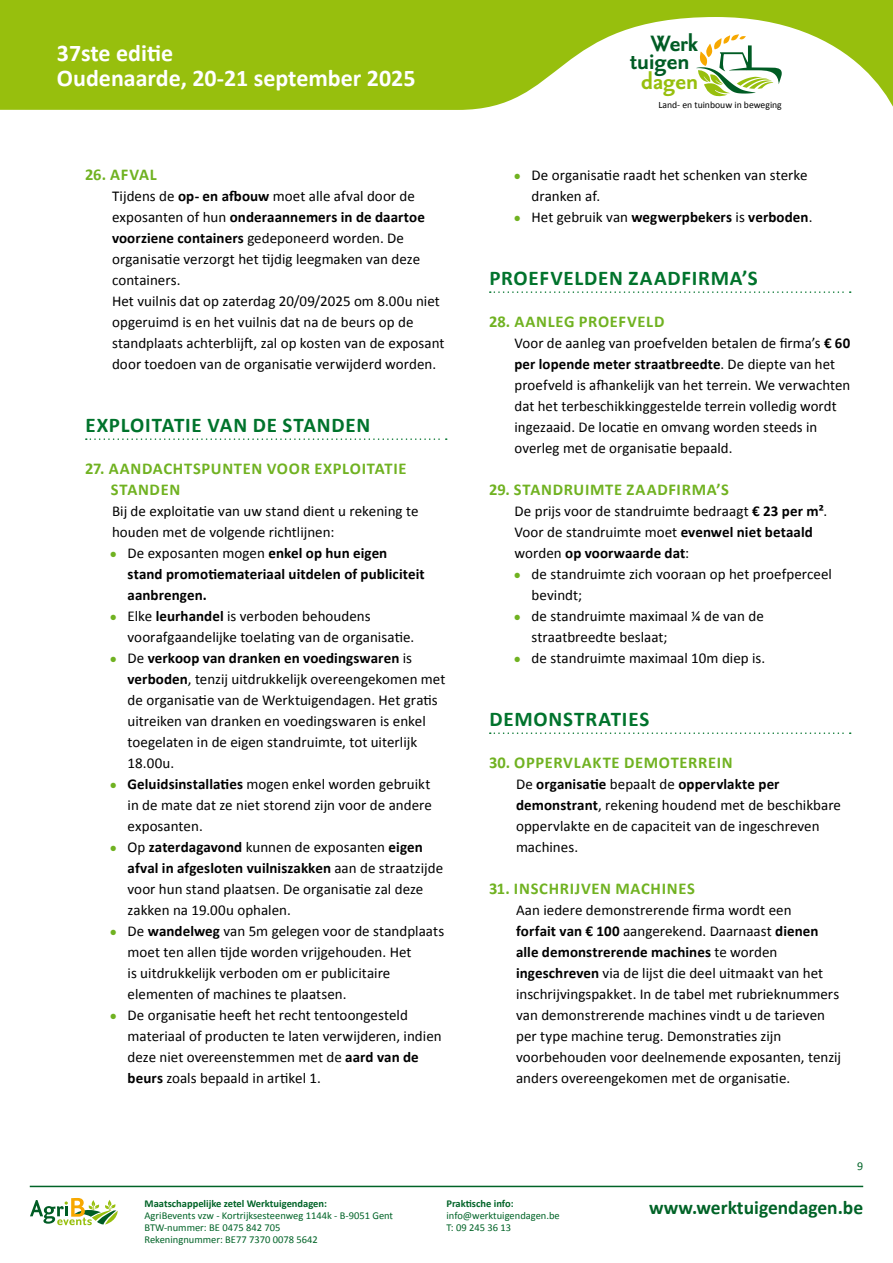
<style>
.page{position:relative;width:893px;height:1263px;background:#fff}
.page>*{position:absolute;margin:0;border:0;box-sizing:border-box;transform-origin:0 0}
.t1{font:700 26.85px "Seria Sans OT";color:#005c24}
.t2{font:700 26.85px "Seria Sans OT";color:#97bf0d}
.t3{font:700 24px/25.5px "Calibri";color:#fff}
.t4{font:700 21px "Calibri";letter-spacing:.035em;color:#00732c}
.t5{font:700 19.5px "Calibri";color:#006327}
.t6{font:700 16.5px/21px "Calibri";letter-spacing:.04em;color:#70b221}
.t7{font:15px/21px "Calibri";letter-spacing:.005em;color:#000}
.t8{font:700 15px/21px "Calibri";letter-spacing:.005em;color:#000}
.t9{font:12px "Calibri";color:#006327}
.t10{font:10.5px/12px "Calibri";color:#006327}
.t11{font:700 10.5px "Calibri";color:#006327}
.t12{font:9.75px "Calibri";color:#000}
.s1{font-weight:700}
.s2{color:#70b221}
.s3{font-weight:400}
</style>
<div class="page">
<svg style="left:0;top:0;width:893px;height:110px;fill:#97bf0d"></svg>
<svg style="left:696px;top:34px;width:86px;height:63px"></svg>
<hr style="left:30px;top:1186px;width:833px;height:1px;background:#006327">
<svg style="left:30px;top:1198px;width:88px;height:27px"></svg>
<svg style="left:86px;top:438px;width:361px;height:2px"></svg>
<svg style="left:490px;top:291px;width:361px;height:2px"></svg>
<svg style="left:490px;top:732px;width:361px;height:2px"></svg>
<h2 class="t3" style="left:57px;top:39px;width:360px">37ste editie<br>Oudenaarde, 20-21 september 2025</h2>
<p class="t6" style="left:85px;top:163px;width:73px">26. AFVAL</p>
<p class="t7" style="left:112px;top:185px;width:334px">Tijdens de <span class="s1">op- en afbouw</span> moet alle afval door de exposanten of hun <span class="s1">onderaannemers in de daartoe voorziene containers</span> gedeponeerd worden. De organisatie verzorgt het tijdig leegmaken van deze containers.<br>Het vuilnis dat op zaterdag 20/09/2025 om 8.00u niet opgeruimd is en het vuilnis dat na de beurs op de standplaats achterblijft, zal op kosten van de exposant door toedoen van de organisatie verwijderd worden.</p>
<h3 class="t4" style="left:85px;top:412px;width:286px">EXPLOITATIE VAN DE STANDEN</h3>
<p class="t6" style="left:111px;top:457px;width:297px;text-indent:-26px">27. AANDACHTSPUNTEN VOOR EXPLOITATIE<br>STANDEN</p>
<p class="t7" style="left:112px;top:500px;width:308px">Bij de exploitatie van uw stand dient u rekening te houden met de volgende richtlijnen:</p>
<p class="t8" style="left:128px;top:542px;width:299px;text-indent:-17px"><span class="s2">●</span> <span class="s3">De exposanten mogen</span> enkel op hun eigen stand promotiemateriaal uitdelen of publiciteit aanbrengen.</p>
<p class="t7" style="left:128px;top:605px;width:288px;text-indent:-17px"><span class="s2">●</span> Elke <span class="s1">leurhandel</span> is verboden behoudens voorafgaandelijke toelating van de organisatie.</p>
<p class="t7" style="left:128px;top:647px;width:319px;text-indent:-17px"><span class="s2">●</span> De <span class="s1">verkoop van dranken en voedingswaren</span> is <span class="s1">verboden</span>, tenzij uitdrukkelijk overeengekomen met de organisatie van de Werktuigendagen. Het gratis uitreiken van dranken en voedingswaren is enkel toegelaten in de eigen standruimte, tot uiterlijk 18.00u.</p>
<p class="t7" style="left:128px;top:773px;width:306px;text-align:justify;text-indent:-17px"><span class="s2">●</span> <span class="s1">Geluidsinstallaties</span> mogen enkel worden gebruikt in de mate dat ze niet storend zijn voor de andere exposanten.</p>
<p class="t7" style="left:128px;top:836px;width:317px;text-indent:-17px"><span class="s2">●</span> Op <span class="s1">zaterdagavond</span> kunnen de exposanten <span class="s1">eigen afval in afgesloten vuilniszakken</span> aan de straatzijde voor hun stand plaatsen. De organisatie zal deze zakken na 19.00u ophalen.</p>
<p class="t7" style="left:128px;top:920px;width:318px;text-indent:-17px"><span class="s2">●</span> De <span class="s1">wandelweg</span> van 5m gelegen voor de standplaats moet ten allen tijde worden vrijgehouden. Het<br>is uitdrukkelijk verboden om er publicitaire elementen of machines te plaatsen.</p>
<p class="t7" style="left:128px;top:1004px;width:316px;text-indent:-17px"><span class="s2">●</span> De organisatie heeft het recht tentoongesteld materiaal of producten te laten verwijderen, indien deze niet overeenstemmen met de <span class="s1">aard van de beurs</span> zoals bepaald in artikel 1.</p>
<h1 class="t1" style="left:651px;top:30px;width:49px">Werk</h1>
<h1 class="t1" style="left:630px;top:48px;width:61px">tuigen</h1>
<h1 class="t2" style="left:641px;top:68px;width:58px">dagen</h1>
<p class="t12" style="left:658px;top:99px;width:125px">Land- en tuinbouw in beweging</p>
<p class="t7" style="left:531px;top:164px;width:278px;text-indent:-17px"><span class="s2">●</span> De organisatie raadt het schenken van sterke dranken af.</p>
<p class="t8" style="left:514px;top:206px;width:299px"><span class="s2">●</span> <span class="s3">Het gebruik van</span> wegwerpbekers <span class="s3">is</span> verboden<span class="s3">.</span></p>
<h3 class="t4" style="left:489px;top:265px;width:270px">PROEFVELDEN ZAADFIRMA’S</h3>
<p class="t6" style="left:489px;top:310px;width:177px">28. AANLEG PROEFVELD</p>
<p class="t7" style="left:514px;top:332px;width:337px">Voor de aanleg van proefvelden betalen de firma’s <span class="s1">€ 60 per lopende meter straatbreedte</span>. De diepte van het proefveld is afhankelijk van het terrein. We verwachten dat het terbeschikkinggestelde terrein volledig wordt ingezaaid. De locatie en omvang worden steeds in overleg met de organisatie bepaald.</p>
<p class="t6" style="left:489px;top:478px;width:241px">29. STANDRUIMTE ZAADFIRMA’S</p>
<p class="t7" style="left:514px;top:500px;width:314px">De prijs voor de standruimte bedraagt <span class="s1">€ 23 per m²</span>.<br>Voor de standruimte moet <span class="s1">evenwel niet betaald </span>worden <span class="s1">op voorwaarde dat</span>:</p>
<p class="t7" style="left:531px;top:563px;width:302px;text-indent:-17px"><span class="s2">●</span> de standruimte zich vooraan op het proefperceel bevindt;</p>
<p class="t7" style="left:531px;top:605px;width:234px;text-indent:-17px"><span class="s2">●</span> de standruimte maximaal ¼ de van de straatbreedte beslaat;</p>
<p class="t7" style="left:514px;top:647px;width:252px"><span class="s2">●</span> de standruimte maximaal 10m diep is.</p>
<h3 class="t4" style="left:489px;top:706px;width:161px">DEMONSTRATIES</h3>
<p class="t6" style="left:489px;top:751px;width:245px">30. OPPERVLAKTE DEMOTERREIN</p>
<p class="t7" style="left:516px;top:773px;width:327px">De <span class="s1">organisatie</span> bepaalt de <span class="s1">oppervlakte per demonstrant</span>, rekening houdend met de beschikbare oppervlakte en de capaciteit van de ingeschreven machines.</p>
<p class="t6" style="left:489px;top:877px;width:207px">31. INSCHRIJVEN MACHINES</p>
<p class="t7" style="left:516px;top:899px;width:327px">Aan iedere demonstrerende firma wordt een<br><span class="s1">forfait van € 100</span> aangerekend. Daarnaast <span class="s1">dienen alle demonstrerende machines</span> te worden <span class="s1">ingeschreven</span> via de lijst die deel uitmaakt van het inschrijvingspakket. In de tabel met rubrieknummers van demonstrerende machines vindt u de tarieven per type machine terug. Demonstraties zijn voorbehouden voor deelnemende exposanten, tenzij anders overeengekomen met de organisatie.</p>
<p class="t9" style="left:857px;top:1158px;width:8px">9</p>
<p class="t11" style="left:145px;top:1197px;width:184px">Maatschappelijke zetel Werktuigendagen:</p>
<p class="t10" style="left:145px;top:1209px;width:250px">AgriBevents vzw - Kortrijksesteenweg 1144k - B-9051 Gent<br>BTW-nummer: BE 0475 842 705<br>Rekeningnummer: BE77 7370 0078 5642</p>
<p class="t11" style="left:446px;top:1197px;width:69px">Praktische info:</p>
<p class="t10" style="left:446px;top:1209px;width:115px">info@werktuigendagen.be<br>T: 09 245 36 13</p>
<h3 class="t5" style="left:649px;top:1195px;width:215px">www.werktuigendagen.be</h3>
</div>
